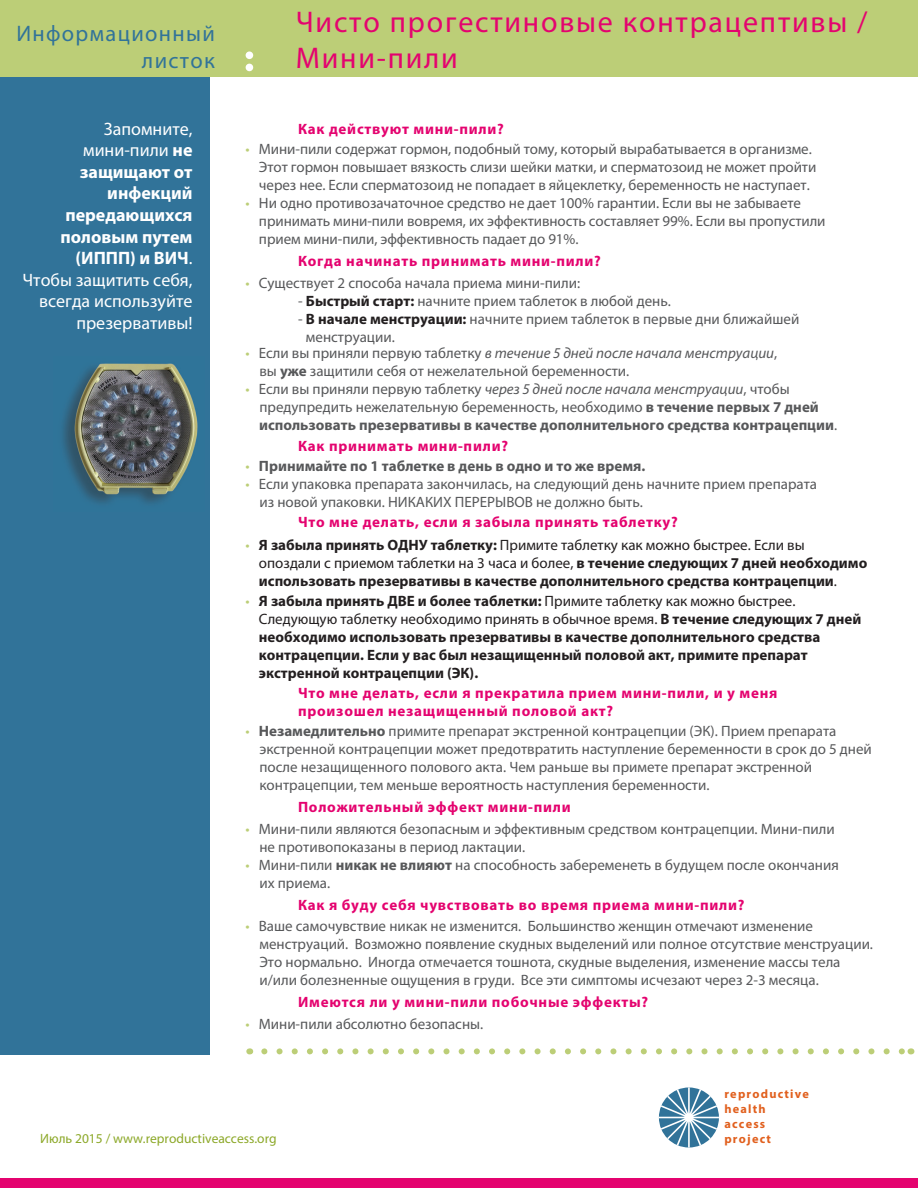
<style>
.page{position:relative;width:918px;height:1188px;background:#fff}
.page>*{position:absolute;margin:0;border:0;box-sizing:border-box;transform-origin:0 0}
.t1{font:30px/36px "Myriad Pro";letter-spacing:.06em;color:#e4036f}
.t2{font:22.5px/27px "Myriad Pro";letter-spacing:.06em;color:#317399;text-align:right}
.t3{font:18px/21.6px "Myriad Pro";color:#fff;text-align:right}
.t4{font:15px/18px "Myriad Pro";color:#57585a}
.t5{font:700 15px/18px "Myriad Pro";color:#231f20}
.t6{font:700 15px/18px "Myriad Pro";letter-spacing:.05em;color:#e4036f}
.t7{font:700 15px/18px "Myriad Pro";color:#57585a}
.t8{font:13.5px "Myriad Pro";color:#8ca828}
.t9{font:700 12.3px/15.1px "Myriad Pro";letter-spacing:.1em;color:#e1601e}
.s1{font-weight:700}
.s2{color:#bcce77}
.s3{font-weight:700;color:#231f20}
.s4{font-style:italic}
.s5{font-weight:400;color:#bcce77}
.s6{font-weight:400}
.s7{font-weight:400;font-style:italic}
</style>
<div class="page">
<div style="left:0;top:72px;width:210px;height:982px;background:#317399"></div>
<div style="left:0;top:0;width:918px;height:76px;background:#bcce77"></div>
<div style="left:0;top:1179px;width:918px;height:9px;background:#e4036f"></div>
<svg style="left:659px;top:1087px;width:60px;height:61px"></svg>
<svg style="left:264px;top:1048px;width:639px;height:6px"></svg>
<img style="left:63px;top:363px;width:135px;height:140px">
<div style="left:246px;top:51px;width:7px;height:8px;background:#fff;border-radius:50%"></div>
<div style="left:246px;top:64px;width:7px;height:7px;background:#fff;border-radius:50%"></div>
<h2 class="t2" style="left:16px;top:20px;width:200px">Информационный листок</h2>
<p class="t3" style="left:23px;top:117px;width:171px">Запомните, мини-пили <span class="s1">не защищают от инфекций передающихся половым путем (ИППП) и ВИЧ</span>.<br>Чтобы защитить себя, всегда используйте презервативы!</p>
<h1 class="t1" style="left:296px;top:4px;width:573px">Чисто прогестиновые контрацептивы /<br>Мини-пили</h1>
<p class="t6" style="left:298px;top:120px;width:207px">Как действуют мини-пили?</p>
<p class="t4" style="left:259px;top:140px;width:559px;text-indent:-13px"><span class="s2">•</span> Мини-пили содержат гормон, подобный тому, который вырабатывается в организме.<br>Этот гормон повышает вязкость слизи шейки матки, и сперматозоид не может пройти через нее. Если сперматозоид не попадает в яйцеклетку, беременность не наступает.</p>
<p class="t4" style="left:259px;top:194px;width:568px;text-indent:-13px"><span class="s2">•</span> Ни одно противозачаточное средство не дает 100% гарантии. Если вы не забываете принимать мини-пили вовремя, их эффективность составляет 99%. Если вы пропустили прием мини-пили, эффективность падает до 91%.</p>
<p class="t6" style="left:298px;top:252px;width:304px">Когда начинать принимать мини-пили?</p>
<p class="t4" style="left:246px;top:274px;width:336px"><span class="s2">•</span> Существует 2 способа начала приема мини-пили:</p>
<p class="t4" style="left:298px;top:292px;width:374px">- <span class="s3">Быстрый старт:</span> начните прием таблеток в любой день.</p>
<p class="t4" style="left:306px;top:310px;width:495px;text-indent:-8px">- <span class="s3">В начале менструации:</span> начните прием таблеток в первые дни ближайшей менструации.</p>
<p class="t4" style="left:259px;top:344px;width:519px;text-indent:-14px"><span class="s2">•</span> Если вы приняли первую таблетку <span class="s4">в течение 5 дней после начала менструации</span>, вы <span class="s1">уже</span> защитили себя от нежелательной беременности.</p>
<p class="t7" style="left:259px;top:380px;width:580px;text-indent:-14px"><span class="s5">•</span> <span class="s6">Если вы приняли первую таблетку</span> <span class="s7">через 5 дней после начала менструации</span><span class="s6">, чтобы предупредить нежелательную беременность, необходимо</span> в течение первых 7 дней использовать презервативы в качестве дополнительного средства контрацепции<span class="s6">.</span></p>
<p class="t6" style="left:298px;top:436px;width:211px">Как принимать мини-пили?</p>
<p class="t7" style="left:246px;top:456px;width:401px"><span class="s5">•</span> Принимайте по 1 таблетке в день в одно и то же время.</p>
<p class="t4" style="left:259px;top:475px;width:559px;text-indent:-14px"><span class="s2">•</span> Если упаковка препарата закончилась, на следующий день начните прием препарата из новой упаковки. НИКАКИХ ПЕРЕРЫВОВ не должно быть.</p>
<p class="t6" style="left:298px;top:513px;width:381px">Что мне делать, если я забыла принять таблетку?</p>
<p class="t5" style="left:259px;top:536px;width:610px;text-indent:-13px"><span class="s5">•</span> Я забыла принять ОДНУ таблетку: <span class="s6">Примите таблетку как можно быстрее. Если вы опоздали с приемом таблетки на 3 часа и более,</span> в течение следующих 7 дней необходимо использовать презервативы в качестве дополнительного средства контрацепции<span class="s6">.</span></p>
<p class="t5" style="left:259px;top:591px;width:604px;text-indent:-13px"><span class="s5">•</span> Я забыла принять ДВЕ и более таблетки: <span class="s6">Примите таблетку как можно быстрее.<br>Следующую таблетку необходимо принять в обычное время.</span> В течение следующих 7 дней необходимо использовать презервативы в качестве дополнительного средства контрацепции. Если у вас был незащищенный половой акт, примите препарат экстренной контрацепции (ЭК).</p>
<p class="t6" style="left:298px;top:684px;width:481px">Что мне делать, если я прекратила прием мини-пили, и у меня произошел незащищенный половой акт?</p>
<p class="t4" style="left:259px;top:722px;width:614px;text-indent:-14px"><span class="s2">•</span> <span class="s1">Незамедлительно</span> примите препарат экстренной контрацепции (ЭК). Прием препарата экстренной контрацепции может предотвратить наступление беременности в срок до 5 дней после незащищенного полового акта. Чем раньше вы примете препарат экстренной контрацепции, тем меньше вероятность наступления беременности.</p>
<p class="t6" style="left:298px;top:798px;width:274px">Положительный эффект мини-пили</p>
<p class="t4" style="left:259px;top:820px;width:577px;text-indent:-14px"><span class="s2">•</span> Мини-пили являются безопасным и эффективным средством контрацепции. Мини-пили не противопоказаны в период лактации.</p>
<p class="t4" style="left:259px;top:856px;width:581px;text-indent:-14px"><span class="s2">•</span> Мини-пили <span class="s1">никак не влияют</span> на способность забеременеть в будущем после окончания их приема.</p>
<p class="t6" style="left:298px;top:895px;width:448px">Как я буду себя чувствовать во время приема мини-пили?</p>
<p class="t4" style="left:259px;top:917px;width:615px;text-indent:-14px"><span class="s2">•</span> Ваше самочувствие никак не изменится. Большинство женщин отмечают изменение менструаций. Возможно появление скудных выделений или полное отсутствие менструации.<br>Это нормально. Иногда отмечается тошнота, скудные выделения, изменение массы тела и/или болезненные ощущения в груди. Все эти симптомы исчезают через 2-3 месяца.</p>
<p class="t6" style="left:298px;top:993px;width:352px">Имеются ли у мини-пили побочные эффекты?</p>
<p class="t4" style="left:246px;top:1015px;width:239px"><span class="s2">•</span> Мини-пили абсолютно безопасны.</p>
<p class="t9" style="left:724px;top:1086px;width:86px">reproductive health access</p>
<p class="t8" style="left:40px;top:1130px;width:238px">Июль 2015 / www.reproductiveaccess.org</p>
<p class="t9" style="left:724px;top:1131px;width:48px">project</p>
</div>
